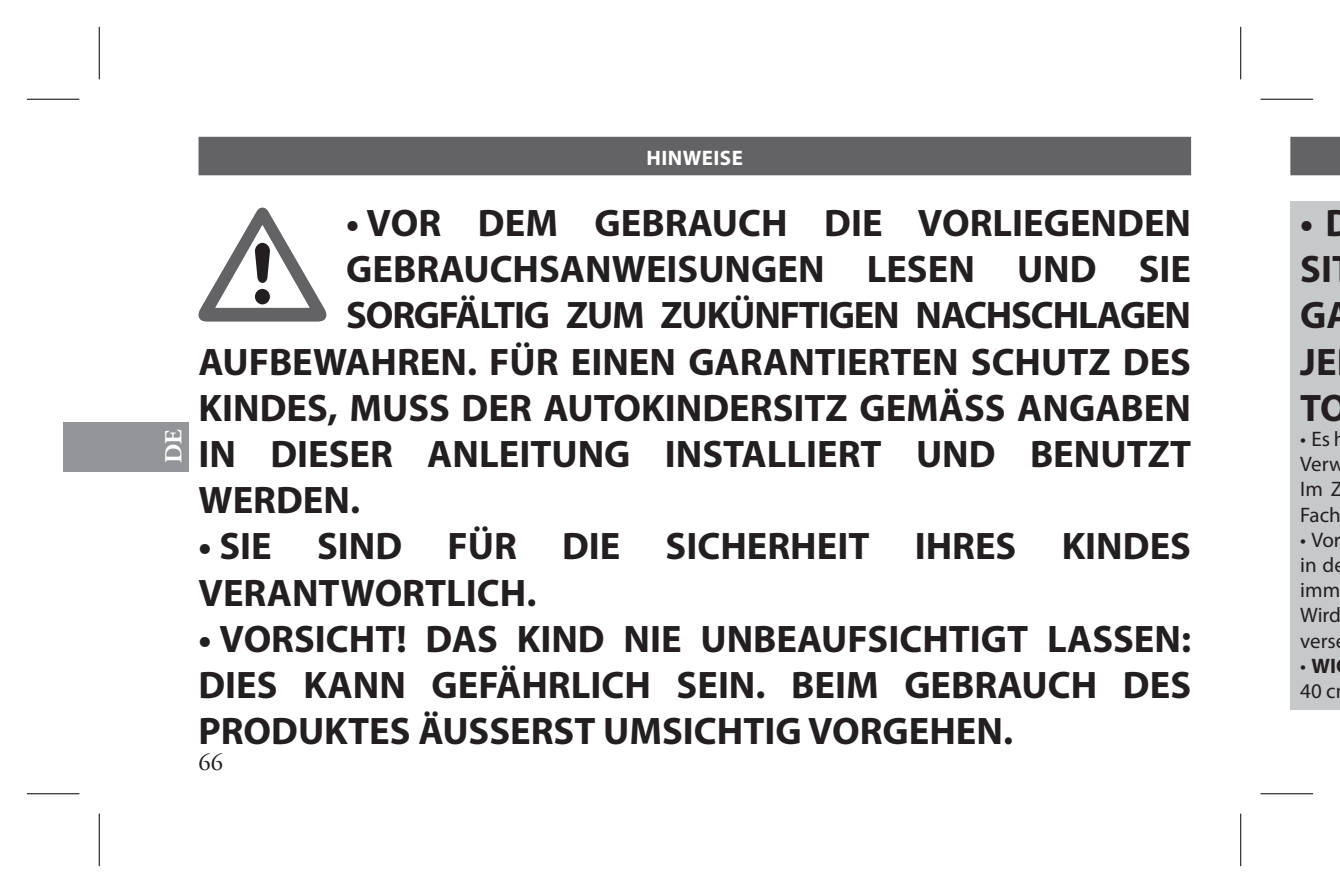
<style>
.page{position:relative;width:1340px;height:893px;background:#fff}
.page>*{position:absolute;margin:0;border:0;box-sizing:border-box;transform-origin:0 0}
.t1{font:700 38.5px/46.2px "Myriad Pro";color:#231f20}
.t2{font:700 38.5px "Myriad Pro";letter-spacing:-.03em;color:#231f20}
.t3{font:24.5px "Adobe Garamond Pro";color:#231f20}
.t4{font:700 24.5px "Adobe Garamond Pro";color:#fff}
.t5{font:21px/25.2px "Myriad Pro";color:#231f20}
.t6{font:700 21px "Myriad Pro";letter-spacing:.02em;color:#fff}
.s1{font-weight:700}
</style>
<div class="page">
<div style="left:63px;top:422px;width:126px;height:49px;background:#939598"></div>
<div style="left:198px;top:137px;width:993px;height:38px;background:#636366"></div>
<svg style="left:198px;top:208px;width:128px;height:114px"></svg>
<div style="left:1290px;top:201px;width:49px;height:508px;background:#c7c8ca"></div>
<div style="left:1290px;top:137px;width:49px;height:38px;background:#636366"></div>
<svg style="left:27px;top:98px;width:52px;height:1px"></svg>
<svg style="left:1260px;top:98px;width:53px;height:1px"></svg>
<svg style="left:27px;top:794px;width:52px;height:1px"></svg>
<svg style="left:1260px;top:794px;width:53px;height:1px"></svg>
<svg style="left:98px;top:27px;width:1px;height:52px"></svg>
<svg style="left:98px;top:814px;width:1px;height:52px"></svg>
<svg style="left:1241px;top:27px;width:1px;height:52px"></svg>
<svg style="left:1241px;top:814px;width:1px;height:52px"></svg>
<hr style="left:27px;top:99px;width:52px;height:1px;background:#000">
<hr style="left:1260px;top:99px;width:53px;height:1px;background:#000">
<hr style="left:27px;top:793px;width:52px;height:1px;background:#000">
<hr style="left:1260px;top:793px;width:53px;height:1px;background:#000">
<hr style="left:99px;top:27px;width:1px;height:52px;background:#000">
<hr style="left:99px;top:814px;width:1px;height:52px;background:#000">
<hr style="left:1240px;top:27px;width:1px;height:52px;background:#000">
<hr style="left:1240px;top:814px;width:1px;height:52px;background:#000">
<p class="t6" style="left:646px;top:144px;width:98px">HINWEISE</p>
<p class="t4" style="left:159px;top:463px;width:35px;rotate:-90deg">DE</p>
<p class="t1" style="left:346px;top:199px;width:846px">• VOR DEM GEBRAUCH DIE VORLIEGENDEN</p>
<p class="t1" style="left:346px;top:245px;width:846px">GEBRAUCHSANWEISUNGEN LESEN UND SIE</p>
<p class="t2" style="left:346px;top:290px;width:846px">SORGFÄLTIG ZUM ZUKÜNFTIGEN NACHSCHLAGEN</p>
<p class="t1" style="left:198px;top:337px;width:994px">AUFBEWAHREN. FÜR EINEN GARANTIERTEN SCHUTZ DES</p>
<p class="t1" style="left:198px;top:383px;width:994px">KINDES, MUSS DER AUTOKINDERSITZ GEMÄSS ANGABEN</p>
<p class="t1" style="left:198px;top:430px;width:994px">IN DIESER ANLEITUNG INSTALLIERT UND BENUTZT</p>
<p class="t1" style="left:198px;top:476px;width:163px">WERDEN.</p>
<p class="t1" style="left:198px;top:522px;width:994px">• SIE SIND FÜR DIE SICHERHEIT IHRES KINDES<br>VERANTWORTLICH.</p>
<p class="t1" style="left:198px;top:614px;width:994px;text-align:justify">• VORSICHT! DAS KIND NIE UNBEAUFSICHTIGT LASSEN:<br>DIES KANN GEFÄHRLICH SEIN. BEIM GEBRAUCH DES PRODUKTES ÄUSSERST UMSICHTIG VORGEHEN.</p>
<p class="t3" style="left:198px;top:748px;width:26px">66</p>
<p class="t1" style="left:1300px;top:199px;width:53px">• D<br>SI<br>GA<br>JE<br>TO</p>
<p class="t5" style="left:1300px;top:426px;width:47px">• Es h<br>Verw<br>Im Z<br>Fach</p>
<p class="t5" style="left:1300px;top:527px;width:46px">• Vor in de imm<br>Wird vers</p>
<p class="t5" style="left:1300px;top:653px;width:37px">• <span class="s1">WI<br></span>40 c</p>
</div>
